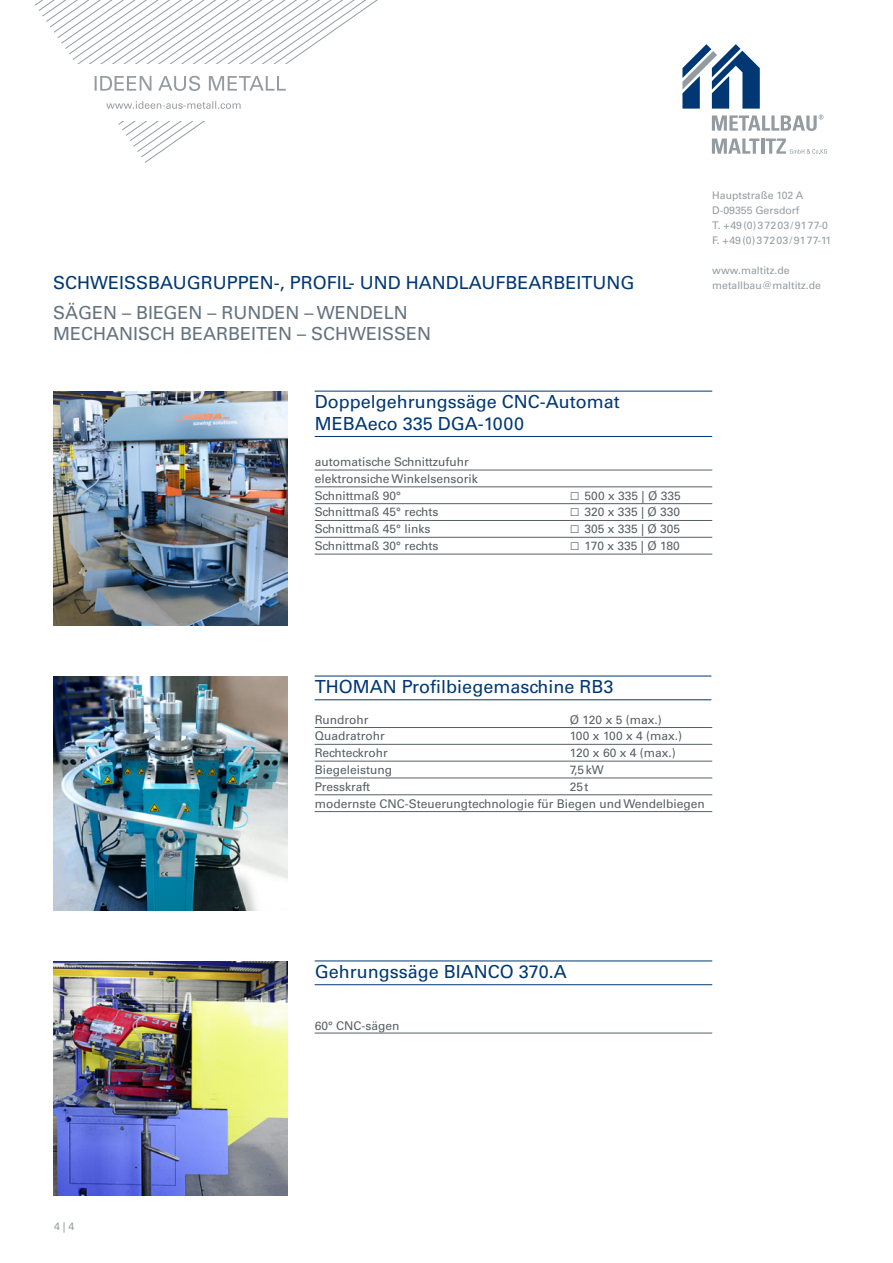
<style>
.page{position:relative;width:893px;height:1263px;background:#fff}
.page>*{position:absolute;margin:0;border:0;box-sizing:border-box;transform-origin:0 0}
.t1{font:18px/21.6px "Univers";color:#013874}
.t2{font:18px/21.6px "Univers";color:#64737f}
.t3{font:12px/16.8px "Univers";color:#576065}
.t4{font:10.5px/15px "Univers";color:#959ca1}
.s1{font-family:"Arial";font-size:16.5px}
</style>
<div class="page">
<svg style="left:712px;top:138px;width:47px;height:16px"></svg>
<hr style="left:761px;top:138px;width:3px;height:16px;background:#959ca1">
<svg style="left:766px;top:138px;width:61px;height:16px"></svg>
<svg style="left:712px;top:115px;width:111px;height:16px"></svg>
<svg style="left:35px;top:0;width:725px;height:109px"></svg>
<hr style="left:315px;top:727px;width:397px;height:1px;background:#576065">
<hr style="left:315px;top:744px;width:397px;height:1px;background:#576065">
<hr style="left:315px;top:761px;width:397px;height:1px;background:#576065">
<hr style="left:315px;top:778px;width:397px;height:1px;background:#576065">
<hr style="left:315px;top:794px;width:397px;height:1px;background:#576065">
<hr style="left:315px;top:811px;width:397px;height:1px;background:#576065">
<hr style="left:315px;top:676px;width:396px;height:1px;background:#013874">
<hr style="left:315px;top:699px;width:396px;height:1px;background:#013874">
<hr style="left:315px;top:470px;width:397px;height:1px;background:#576065">
<hr style="left:315px;top:487px;width:397px;height:1px;background:#576065">
<hr style="left:315px;top:503px;width:397px;height:1px;background:#576065">
<hr style="left:315px;top:520px;width:397px;height:1px;background:#576065">
<hr style="left:315px;top:537px;width:397px;height:1px;background:#576065">
<hr style="left:315px;top:554px;width:397px;height:1px;background:#576065">
<hr style="left:315px;top:391px;width:397px;height:1px;background:#013874">
<hr style="left:315px;top:436px;width:397px;height:1px;background:#013874">
<img style="left:53px;top:391px;width:234px;height:234px">
<img style="left:53px;top:676px;width:234px;height:234px">
<hr style="left:315px;top:1033px;width:397px;height:1px;background:#576065">
<hr style="left:315px;top:961px;width:397px;height:1px;background:#013874">
<hr style="left:315px;top:984px;width:397px;height:1px;background:#013874">
<img style="left:53px;top:961px;width:234px;height:234px">
<h1 class="t1" style="left:53px;top:272px;width:583px">SCHWEISSBAUGRUPPEN-, PROFIL- UND HANDLAUFBEARBEITUNG</h1>
<h1 class="t2" style="left:53px;top:302px;width:380px">SÄGEN – BIEGEN – RUNDEN – WENDELN<br>MECHANISCH BEARBEITEN – SCHWEISSEN</h1>
<h1 class="t1" style="left:315px;top:391px;width:307px">Doppelgehrungssäge CNC-Automat<br>MEBAeco 335 DGA-1000</h1>
<p class="t3" style="left:315px;top:453px;width:165px">automatische Schnittzufuhr elektronsiche Winkelsensorik<br>Schnittmaß 90°</p>
<p class="t3" style="left:570px;top:487px;width:112px"><span class="s1">□</span> 500 x 335 | Ø 335</p>
<p class="t3" style="left:315px;top:504px;width:125px">Schnittmaß 45° rechts</p>
<p class="t3" style="left:570px;top:504px;width:112px"><span class="s1">□</span> 320 x 335 | Ø 330</p>
<p class="t3" style="left:315px;top:521px;width:117px">Schnittmaß 45° links</p>
<p class="t3" style="left:570px;top:521px;width:112px"><span class="s1">□</span> 305 x 335 | Ø 305</p>
<p class="t3" style="left:315px;top:537px;width:125px">Schnittmaß 30° rechts</p>
<p class="t3" style="left:570px;top:537px;width:112px"><span class="s1">□</span> 170 x 335 | Ø 180</p>
<p class="t4" style="left:712px;top:188px;width:121px">Hauptstraße 102 A<br>D-09355 Gersdorf<br>T. +49(0)37203/9177-0<br>F. +49(0)37203/9177-11</p>
<p class="t4" style="left:712px;top:263px;width:110px">www.maltitz.de metallbau@maltitz.de</p>
<h1 class="t1" style="left:315px;top:676px;width:300px">THOMAN Profilbiegemaschine RB3</h1>
<p class="t3" style="left:315px;top:711px;width:55px">Rundrohr</p>
<p class="t3" style="left:570px;top:711px;width:93px">Ø 120 x 5 (max.)</p>
<p class="t3" style="left:315px;top:728px;width:72px">Quadratrohr</p>
<p class="t3" style="left:570px;top:728px;width:114px">100 x 100 x 4 (max.)</p>
<p class="t3" style="left:315px;top:744px;width:75px">Rechteckrohr</p>
<p class="t3" style="left:570px;top:744px;width:107px">120 x 60 x 4 (max.)</p>
<p class="t3" style="left:315px;top:761px;width:79px">Biegeleistung</p>
<p class="t3" style="left:570px;top:761px;width:35px">7,5kW</p>
<p class="t3" style="left:315px;top:778px;width:57px">Presskraft</p>
<p class="t3" style="left:315px;top:778px;width:392px;text-indent:255px">25t<br>modernste CNC-Steuerungtechnologie für Biegen und Wendelbiegen</p>
<h1 class="t1" style="left:315px;top:961px;width:254px">Gehrungssäge BIANCO 370.A</h1>
<p class="t3" style="left:315px;top:1017px;width:86px">60° CNC-sägen</p>
<p class="t4" style="left:54px;top:1219px;width:22px">4 | 4</p>
</div>
